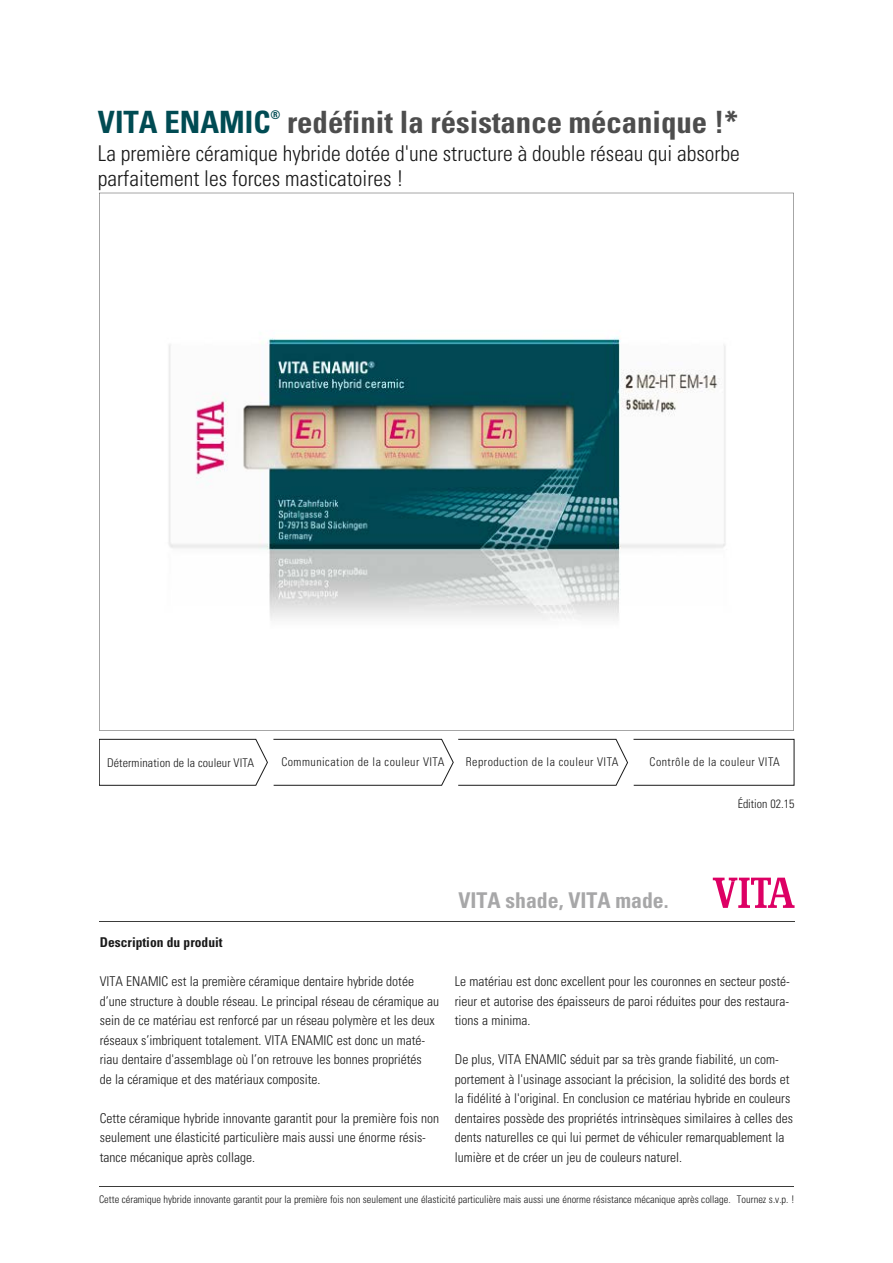
<style>
.page{position:relative;width:893px;height:1263px;background:#fff}
.page>*{position:absolute;margin:0;border:0;box-sizing:border-box;transform-origin:0 0}
.t1{font:700 condensed 30.75px "Univers LT";color:#4d4d4d}
.t2{font:700 condensed 30.75px "Univers LT";color:#004b53}
.t3{font:300 condensed 21.75px/24.8px "Univers LT";color:#1a1a1a}
.t4{font:700 condensed 21.75px "Univers LT";color:#a7a7a8}
.t5{font:300 condensed 13.5px/19.5px "Univers LT";color:#1a1a1a}
.t6{font:700 condensed 13.5px "Univers LT";color:#1a1a1a}
.t7{font:300 condensed 12px "Univers";letter-spacing:.04em;color:#1a1a1a}
.t8{font:300 condensed 12px "Univers";letter-spacing:.01em;color:#1a1a1a}
.t9{font:300 condensed 12px "Univers LT";color:#1a1a1a}
.t10{font:700 condensed 12px "Univers LT";color:#004b53}
.t11{font:300 condensed 10.5px "Univers LT";color:#1a1a1a}
</style>
<div class="page">
<hr style="left:99px;top:1186px;width:695px;height:1px;background:#3b3b3a">
<svg style="left:99px;top:193px;width:695px;height:538px"></svg>
<svg style="left:713px;top:878px;width:82px;height:30px"></svg>
<hr style="left:99px;top:921px;width:696px;height:1px;background:#3b3b3a">
<svg style="left:99px;top:739px;width:695px;height:46px"></svg>
<h1 class="t2" style="left:98px;top:103px;width:174px">VITA ENAMIC</h1>
<p class="t10" style="left:271px;top:108px;width:11px">®</p>
<h1 class="t1" style="left:287px;top:103px;width:452px">redéfinit la résistance mécanique !*</h1>
<h2 class="t3" style="left:98px;top:141px;width:643px">La première céramique hybride dotée d'une structure à double réseau qui absorbe parfaitement les forces masticatoires !</h2>
<p class="t8" style="left:107px;top:755px;width:149px">Détermination de la couleur VITA</p>
<p class="t7" style="left:281px;top:755px;width:165px">Communication de la couleur VITA</p>
<p class="t7" style="left:466px;top:755px;width:154px">Reproduction de la couleur VITA</p>
<p class="t7" style="left:649px;top:755px;width:132px">Controˆle de la couleur VITA</p>
<h2 class="t4" style="left:458px;top:887px;width:212px">VITA shade, VITA made.</h2>
<p class="t9" style="left:738px;top:796px;width:58px">Édition 02.15</p>
<p class="t6" style="left:100px;top:934px;width:124px">Description du produit</p>
<p class="t5" style="left:100px;top:972px;width:341px">VITA ENAMIC est la première céramique dentaire hybride dotée d’une structure à double réseau. Le principal réseau de céramique au sein de ce matériau est renforcé par un réseau polymère et les deux réseaux s’imbriquent totalement. VITA ENAMIC est donc un maté&shy;riau dentaire d'assemblage où l’on retrouve les bonnes propriétés<br>de la céramique et des matériaux composite.</p>
<p class="t5" style="left:100px;top:1108px;width:341px">Cette céramique hybride innovante garantit pour la première fois non seulement une élasticité particulière mais aussi une énorme résis&shy;tance mécanique après collage.</p>
<p class="t5" style="left:455px;top:972px;width:337px;text-align:justify">Le matériau est donc excellent pour les couronnes en secteur posté&shy;rieur et autorise des épaisseurs de paroi réduites pour des restaura&shy;tions a minima.</p>
<p class="t5" style="left:455px;top:1050px;width:340px">De plus, VITA ENAMIC séduit par sa très grande fiabilité, un com&shy;portement à l'usinage associant la précision, la solidité des bords et la fidélité à l'original. En conclusion ce matériau hybride en couleurs dentaires possède des propriétés intrinsèques similaires à celles des dents naturelles ce qui lui permet de véhiculer remarquablement la lumière et de créer un jeu de couleurs naturel.</p>
<p class="t11" style="left:737px;top:1193px;width:59px">Tournez s.v.p. !</p>
<p class="t11" style="left:99px;top:1193px;width:633px">Cette céramique hybride innovante garantit pour la première fois non seulement une élasticité particulière mais aussi une énorme résistance mécanique après collage.</p>
</div>
